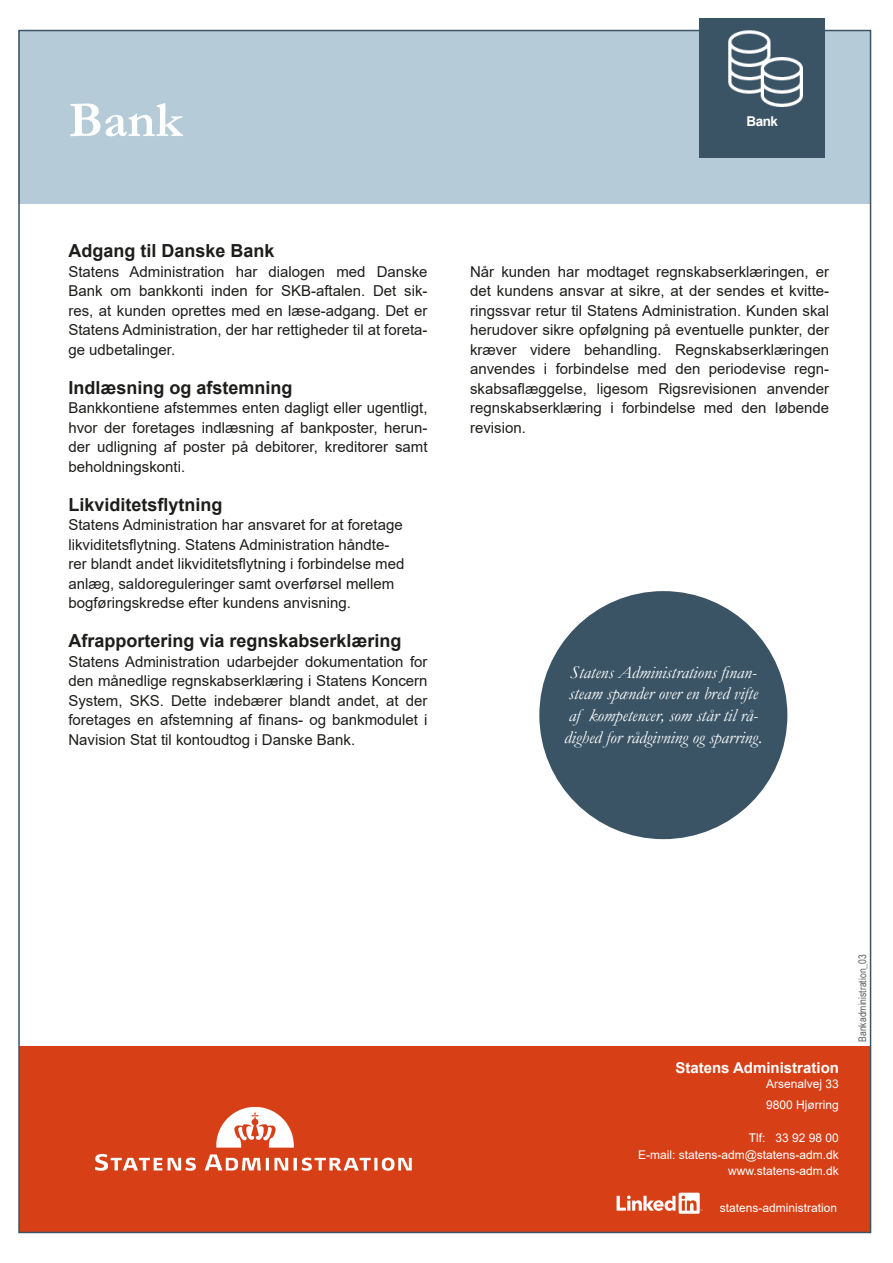
<style>
.page{position:relative;width:893px;height:1263px;background:#fff}
.page>*{position:absolute;margin:0;border:0;box-sizing:border-box;transform-origin:0 0}
.Titel_Servicebeskriv{font:700 51px "Garamond";color:#fff}
.t1{font:italic 18px/21.6px "Garamond";color:#fff;text-align:center}
.Mellemrubrik_Service{font:700 18px "Arial";color:#1d1d1b}
.Brødtekst_Servicebes{font:15px/19.5px "Arial";color:#1d1d1b;text-align:justify}
.Mellemrubrik_Service-2{font:15px/19.5px "Arial";color:#1d1d1b}
.t2{font:700 15px "Arial";color:#fff}
.t3{font:700 13.5px "Arial";color:#fff}
.t4{font:12px "Arial";color:#fff}
.t5{font:10.5px "Arial Narrow";color:#5f5f5e}
</style>
<div class="page">
<div style="left:20px;top:1046px;width:850px;height:186px;background:#d74016"></div>
<div style="left:18px;top:31px;width:852px;height:173px;background:#b6cbd8"></div>
<div style="left:539px;top:591px;width:248px;height:248px;background:#3b5465;border-radius:50%"></div>
<svg style="left:617px;top:1193px;width:85px;height:21px"></svg>
<img style="left:95px;top:1107px;width:317px;height:64px">
<div style="left:699px;top:18px;width:126px;height:139px;background:#3b5465"></div>
<img style="left:728px;top:30px;width:74px;height:76px">
<h1 class="Titel_Servicebeskriv" style="left:68px;top:85px;width:116px">Bank</h1>
<p class="t3" style="left:746px;top:112px;width:33px">Bank</p>
<h2 class="Mellemrubrik_Service" style="left:68px;top:238px;width:208px">Adgang til Danske Bank</h2>
<p class="Brødtekst_Servicebes" style="left:68px;top:261px;width:361px">Statens Administration har dialogen med Danske Bank om bankkonti inden for SKB-aftalen. Det sik&shy;res, at kunden oprettes med en læse-adgang. Det er Statens Administration, der har rettigheder til at foreta&shy;ge udbetalinger.</p>
<h2 class="Mellemrubrik_Service" style="left:68px;top:375px;width:226px">Indlæsning og afstemning</h2>
<p class="Brødtekst_Servicebes" style="left:68px;top:398px;width:361px">Bankkontiene afstemmes enten dagligt eller ugentligt, hvor der foretages indlæsning af bankposter, herun&shy;der udligning af poster på debitorer, kreditorer samt beholdningskonti.</p>
<h2 class="Mellemrubrik_Service" style="left:68px;top:492px;width:156px">Likviditetsflytning</h2>
<h2 class="Mellemrubrik_Service-2" style="left:68px;top:515px;width:337px">Statens Administration har ansvaret for at foretage likviditetsflytning. Statens Administration håndte&shy;rer blandt andet likviditetsflytning i forbindelse med anlæg, saldoreguleringer samt overførsel mellem bogføringskredse efter kundens anvisning.</h2>
<h2 class="Mellemrubrik_Service" style="left:68px;top:628px;width:335px">Afrapportering via regnskabserklæring</h2>
<p class="Brødtekst_Servicebes" style="left:68px;top:651px;width:361px">Statens Administration udarbejder dokumentation for den månedlige regnskabserklæring i Statens Koncern System, SKS. Dette indebærer blandt andet, at der foretages en afstemning af finans- og bankmodulet i Navision Stat til kontoudtog i Danske Bank.</p>
<p class="Brødtekst_Servicebes" style="left:470px;top:261px;width:361px">Når kunden har modtaget regnskabserklæringen, er det kundens ansvar at sikre, at der sendes et kvitte&shy;ringssvar retur til Statens Administration. Kunden skal herudover sikre opfølgning på eventuelle punkter, der kræver videre behandling. Regnskabserklæringen anvendes i forbindelse med den periodevise regn&shy;skabsaflæggelse, ligesom Rigsrevisionen anvender regnskabserklæring i forbindelse med den løbende revision.</p>
<p class="t1" style="left:564px;top:661px;width:200px">Statens Administrations finan&shy;steam spænder over en bred vifte af kompetencer, som står til rå&shy;dighed for rådgivning og sparring.</p>
<p class="t2" style="left:675px;top:1057px;width:165px">Statens Administration</p>
<p class="t4" style="left:766px;top:1075px;width:74px">Arsenalvej 33</p>
<p class="t4" style="left:766px;top:1097px;width:74px">9800 Hjørring</p>
<p class="t4" style="left:749px;top:1130px;width:92px">Tlf: 33 92 98 00</p>
<p class="t4" style="left:638px;top:1146px;width:202px">E-mail: statens-adm@statens-adm.dk</p>
<p class="t4" style="left:728px;top:1163px;width:112px">www.statens-adm.dk</p>
<p class="t4" style="left:720px;top:1199px;width:119px">statens-administration</p>
<p class="t5" style="left:855px;top:1042px;width:89px;rotate:-90deg">Bankadministration_03</p>
</div>
